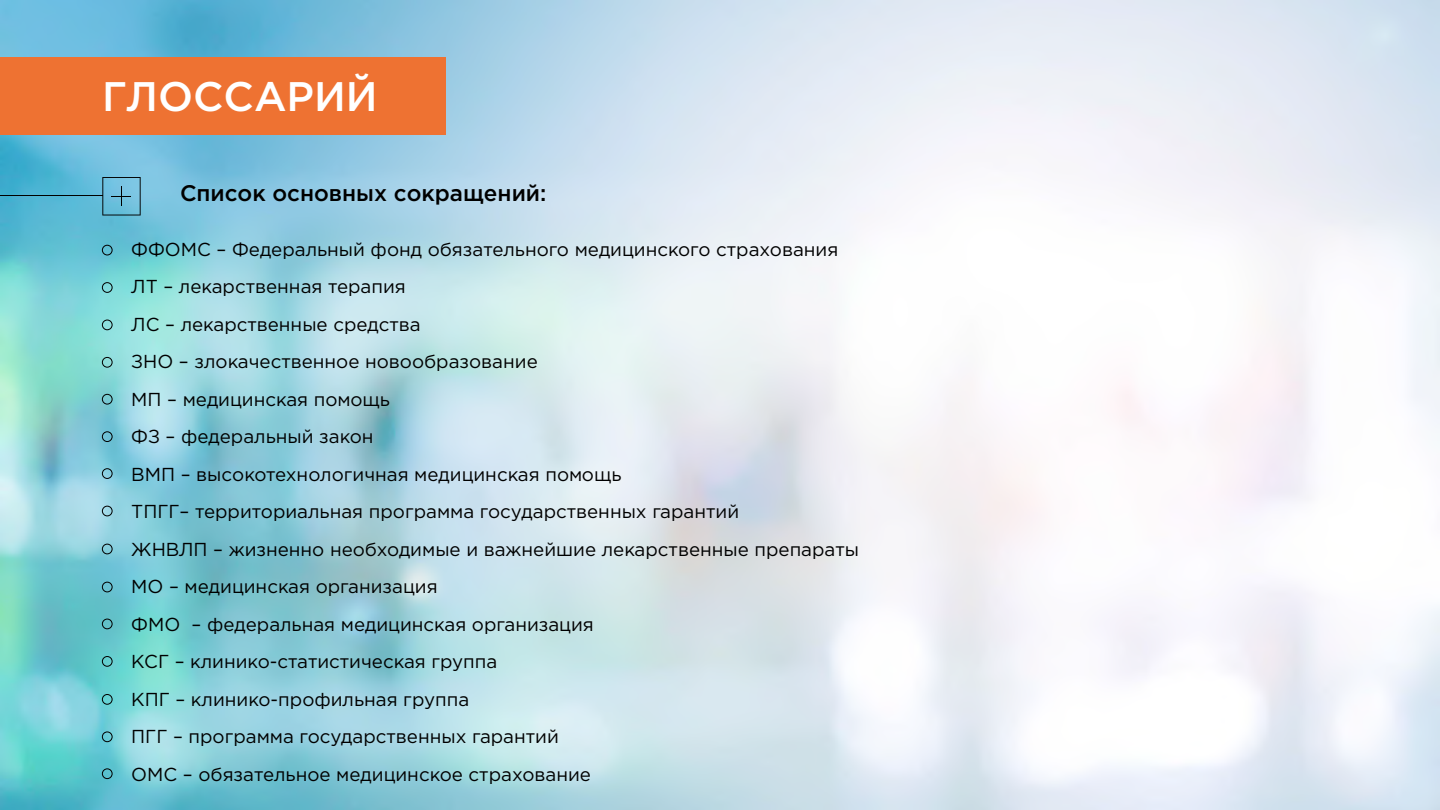
<style>
.page{position:relative;width:1440px;height:810px;background:#fff}
.page>*{position:absolute;margin:0;border:0;box-sizing:border-box;transform-origin:0 0}
.t1{font:500 41.25px "Gotham Pro";color:#fff}
.t2{font:500 22.5px "Gotham Pro";color:#000}
.t3{font:18.75px/37.5px "Gotham Pro";color:#000}
</style>
<div class="page">
<img style="left:0;top:0;width:1440px;height:810px">
<div style="left:0;top:57px;width:446px;height:78px;background:#ee7232"></div>
<svg style="left:102px;top:177px;width:39px;height:39px;background:#63aac4"></svg>
<hr style="left:0;top:195px;width:103px;height:1px;background:#000">
<div style="left:102px;top:245px;width:10px;height:10px;border:1px solid #000;border-radius:50%"></div>
<div style="left:102px;top:394px;width:10px;height:10px;border:1px solid #000;border-radius:50%"></div>
<div style="left:102px;top:582px;width:10px;height:10px;border:1px solid #000;border-radius:50%"></div>
<div style="left:102px;top:431px;width:10px;height:11px;border:1px solid #000;border-radius:50%"></div>
<div style="left:102px;top:619px;width:10px;height:10px;border:1px solid #000;border-radius:50%"></div>
<div style="left:102px;top:468px;width:10px;height:11px;border:1px solid #000;border-radius:50%"></div>
<div style="left:102px;top:656px;width:10px;height:11px;border:1px solid #000;border-radius:50%"></div>
<div style="left:102px;top:506px;width:10px;height:10px;border:1px solid #000;border-radius:50%"></div>
<div style="left:102px;top:694px;width:10px;height:11px;border:1px solid #000;border-radius:50%"></div>
<div style="left:102px;top:544px;width:10px;height:10px;border:1px solid #000;border-radius:50%"></div>
<div style="left:102px;top:732px;width:10px;height:10px;border:1px solid #000;border-radius:50%"></div>
<div style="left:102px;top:768px;width:10px;height:11px;border:1px solid #000;border-radius:50%"></div>
<div style="left:102px;top:282px;width:10px;height:11px;border:1px solid #000;border-radius:50%"></div>
<div style="left:102px;top:320px;width:10px;height:10px;border:1px solid #000;border-radius:50%"></div>
<div style="left:102px;top:357px;width:10px;height:11px;border:1px solid #000;border-radius:50%"></div>
<h1 class="t1" style="left:102px;top:73px;width:277px">ГЛОССАРИЙ</h1>
<p class="t2" style="left:180px;top:180px;width:368px">Список основных сокращений:</p>
<p class="t3" style="left:131px;top:230px;width:729px">ФФОМС – Федеральный фонд обязательного медицинского страхования ЛТ – лекарственная терапия<br>ЛС – лекарственные средства<br>ЗНО – злокачественное новообразование<br>МП – медицинская помощь<br>ФЗ – федеральный закон<br>ВМП – высокотехнологичная медицинская помощь<br>ТПГГ– территориальная программа государственных гарантий<br>ЖНВЛП – жизненно необходимые и важнейшие лекарственные препараты МО – медицинская организация<br>ФМО – федеральная медицинская организация<br>КСГ – клинико-статистическая группа<br>КПГ – клинико-профильная группа<br>ПГГ – программа государственных гарантий<br>ОМС – обязательное медицинское страхование</p>
</div>
